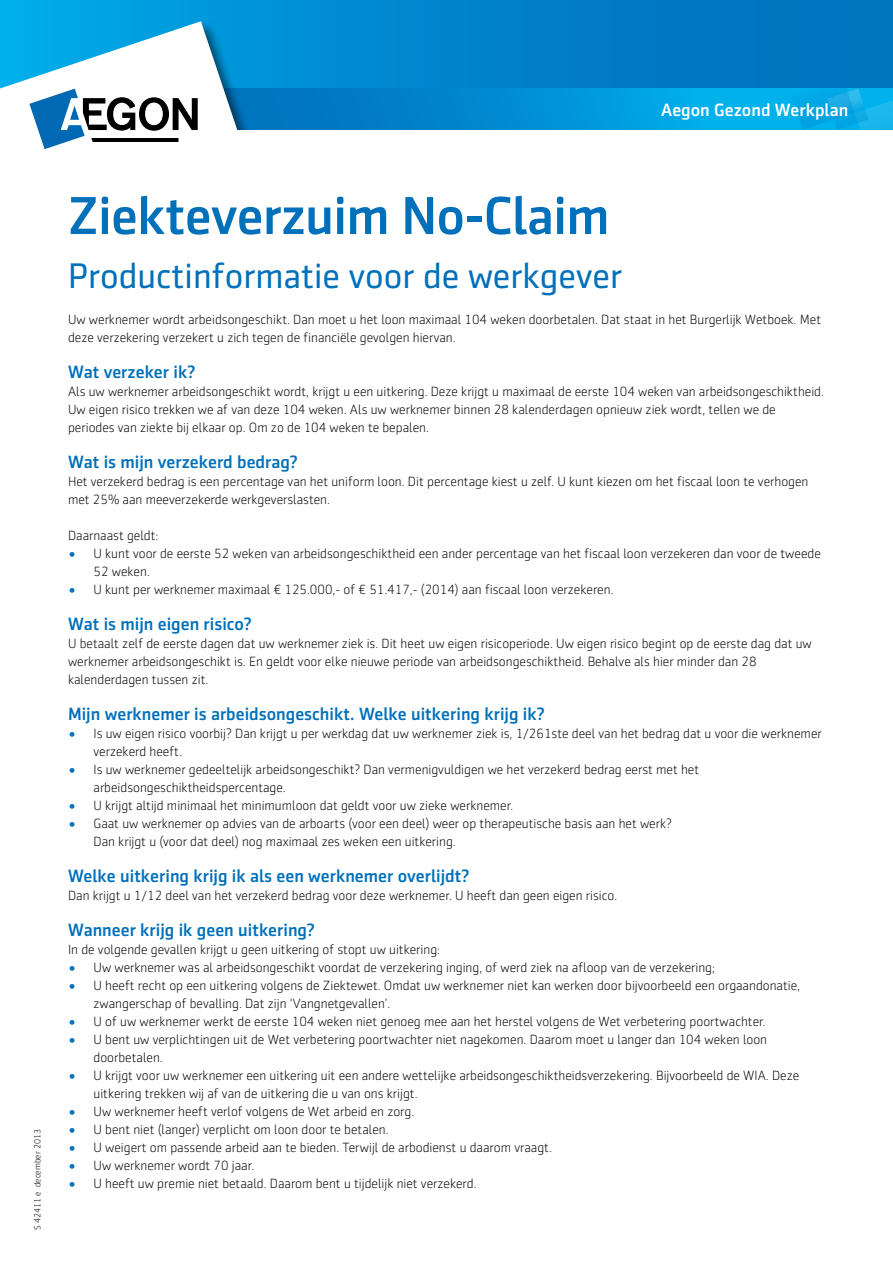
<style>
.page{position:relative;width:893px;height:1263px;background:#fff}
.page>*{position:absolute;margin:0;border:0;box-sizing:border-box;transform-origin:0 0}
.COVER_titel{font:500 54px "Sentico Sans DT";letter-spacing:-.01em;color:#0070ba}
.COVER_subtitel{font:36px "Sentico Sans DT";color:#0070ba}
.KOP_tussenkop{font:500 18px "Sentico Sans DT";color:#0070ba}
.t1{font:500 18px "Sentico Sans DT";color:#fff}
.TEKST_body{font:300 13.5px/18px "Sentico Sans DT";color:#000}
.t2{font:300 9px "Sentico Sans DT";color:#000}
.s1{font-size:16.2px;color:#0070ba}
</style>
<div class="page">
<div style="left:0;top:0;width:893px;height:96px;background:linear-gradient(to right,#00a7e5,#006db8)"></div>
<svg style="left:255px;top:89px;width:531px;height:41px;background:#0091d4"></svg>
<svg style="left:786px;top:89px;width:107px;height:41px;background:#08ade7"></svg>
<div style="left:0;top:21px;width:255px;height:136px;background:#000;opacity:.55"></div>
<div style="left:0;top:130px;width:893px;height:50px;background:#fff"></div>
<svg style="left:0;top:21px;width:241px;height:128px"></svg>
<h3 class="t1" style="left:661px;top:99px;width:189px">Aegon Gezond Werkplan</h3>
<p class="t2" style="left:33px;top:1230px;width:102px;rotate:-90deg">S 42411 e december 2013</p>
<p class="COVER_titel" style="left:68px;top:185px;width:543px">Ziekteverzuim No-Claim</p>
<p class="COVER_subtitel" style="left:68px;top:256px;width:555px">Productinformatie voor de werkgever</p>
<p class="TEKST_body" style="left:68px;top:311px;width:755px">Uw werknemer wordt arbeidsongeschikt. Dan moet u het loon maximaal 104 weken doorbetalen. Dat staat in het Burgerlijk Wetboek. Met deze verzekering verzekert u zich tegen de financiële gevolgen hiervan.</p>
<p class="KOP_tussenkop" style="left:68px;top:362px;width:129px">Wat verzeker ik?</p>
<p class="TEKST_body" style="left:68px;top:383px;width:757px">Als uw werknemer arbeidsongeschikt wordt, krijgt u een uitkering. Deze krijgt u maximaal de eerste 104 weken van arbeidsongeschiktheid.<br>Uw eigen risico trekken we af van deze 104 weken. Als uw werknemer binnen 28 kalenderdagen opnieuw ziek wordt, tellen we de periodes van ziekte bij elkaar op. Om zo de 104 weken te bepalen.</p>
<p class="KOP_tussenkop" style="left:68px;top:452px;width:231px">Wat is mijn verzekerd bedrag?</p>
<p class="TEKST_body" style="left:68px;top:473px;width:742px">Het verzekerd bedrag is een percentage van het uniform loon. Dit percentage kiest u zelf. U kunt kiezen om het fiscaal loon te verhogen met 25% aan meeverzekerde werkgeverslasten.</p>
<p class="TEKST_body" style="left:68px;top:527px;width:92px">Daarnaast geldt:</p>
<p class="TEKST_body" style="left:94px;top:545px;width:729px;text-indent:-26px"><span class="s1">•</span> U kunt voor de eerste 52 weken van arbeidsongeschiktheid een ander percentage van het fiscaal loon verzekeren dan voor de tweede<br>52 weken.</p>
<p class="TEKST_body" style="left:68px;top:581px;width:547px"><span class="s1">•</span> U kunt per werknemer maximaal € 125.000,- of € 51.417,- (2014) aan fiscaal loon verzekeren.</p>
<p class="KOP_tussenkop" style="left:68px;top:614px;width:185px">Wat is mijn eigen risico?</p>
<p class="TEKST_body" style="left:68px;top:635px;width:745px">U betaalt zelf de eerste dagen dat uw werknemer ziek is. Dit heet uw eigen risicoperiode. Uw eigen risico begint op de eerste dag dat uw werknemer arbeidsongeschikt is. En geldt voor elke nieuwe periode van arbeidsongeschiktheid. Behalve als hier minder dan 28 kalenderdagen tussen zit.</p>
<p class="KOP_tussenkop" style="left:68px;top:704px;width:478px">Mijn werknemer is arbeidsongeschikt. Welke uitkering krijg ik?</p>
<p class="TEKST_body" style="left:94px;top:725px;width:730px;text-indent:-26px"><span class="s1">•</span> Is uw eigen risico voorbij? Dan krijgt u per werkdag dat uw werknemer ziek is, 1/261ste deel van het bedrag dat u voor die werknemer verzekerd heeft.</p>
<p class="TEKST_body" style="left:94px;top:761px;width:607px;text-indent:-26px"><span class="s1">•</span> Is uw werknemer gedeeltelijk arbeidsongeschikt? Dan vermenigvuldigen we het verzekerd bedrag eerst met het arbeidsongeschiktheidspercentage.</p>
<p class="TEKST_body" style="left:68px;top:797px;width:447px"><span class="s1">•</span> U krijgt altijd minimaal het minimumloon dat geldt voor uw zieke werknemer.</p>
<p class="TEKST_body" style="left:94px;top:815px;width:580px;text-indent:-26px"><span class="s1">•</span> Gaat uw werknemer op advies van de arboarts (voor een deel) weer op therapeutische basis aan het werk?<br>Dan krijgt u (voor dat deel) nog maximaal zes weken een uitkering.</p>
<p class="KOP_tussenkop" style="left:68px;top:866px;width:403px">Welke uitkering krijg ik als een werknemer overlijdt?</p>
<p class="TEKST_body" style="left:68px;top:887px;width:551px">Dan krijgt u 1/12 deel van het verzekerd bedrag voor deze werknemer. U heeft dan geen eigen risico.</p>
<p class="KOP_tussenkop" style="left:68px;top:920px;width:248px">Wanneer krijg ik geen uitkering?</p>
<p class="TEKST_body" style="left:68px;top:941px;width:374px">In de volgende gevallen krijgt u geen uitkering of stopt uw uitkering:</p>
<p class="TEKST_body" style="left:68px;top:959px;width:648px"><span class="s1">•</span> Uw werknemer was al arbeidsongeschikt voordat de verzekering inging, of werd ziek na afloop van de verzekering;</p>
<p class="TEKST_body" style="left:94px;top:977px;width:708px;text-indent:-26px"><span class="s1">•</span> U heeft recht op een uitkering volgens de Ziektewet. Omdat uw werknemer niet kan werken door bijvoorbeeld een orgaandonatie, zwangerschap of bevalling. Dat zijn ‘Vangnetgevallen’.</p>
<p class="TEKST_body" style="left:68px;top:1013px;width:699px"><span class="s1">•</span> U of uw werknemer werkt de eerste 104 weken niet genoeg mee aan het herstel volgens de Wet verbetering poortwachter.</p>
<p class="TEKST_body" style="left:94px;top:1031px;width:675px;text-indent:-26px"><span class="s1">•</span> U bent uw verplichtingen uit de Wet verbetering poortwachter niet nagekomen. Daarom moet u langer dan 104 weken loon doorbetalen.</p>
<p class="TEKST_body" style="left:94px;top:1067px;width:707px;text-indent:-26px"><span class="s1">•</span> U krijgt voor uw werknemer een uitkering uit een andere wettelijke arbeidsongeschiktheidsverzekering. Bijvoorbeeld de WIA. Deze uitkering trekken wij af van de uitkering die u van ons krijgt.</p>
<p class="TEKST_body" style="left:68px;top:1103px;width:348px"><span class="s1">•</span> Uw werknemer heeft verlof volgens de Wet arbeid en zorg.</p>
<p class="TEKST_body" style="left:68px;top:1121px;width:322px"><span class="s1">•</span> U bent niet (langer) verplicht om loon door te betalen.</p>
<p class="TEKST_body" style="left:68px;top:1139px;width:485px"><span class="s1">•</span> U weigert om passende arbeid aan te bieden. Terwijl de arbodienst u daarom vraagt.</p>
<p class="TEKST_body" style="left:68px;top:1157px;width:188px"><span class="s1">•</span> Uw werknemer wordt 70 jaar.</p>
<p class="TEKST_body" style="left:68px;top:1175px;width:410px"><span class="s1">•</span> U heeft uw premie niet betaald. Daarom bent u tijdelijk niet verzekerd.</p>
</div>
